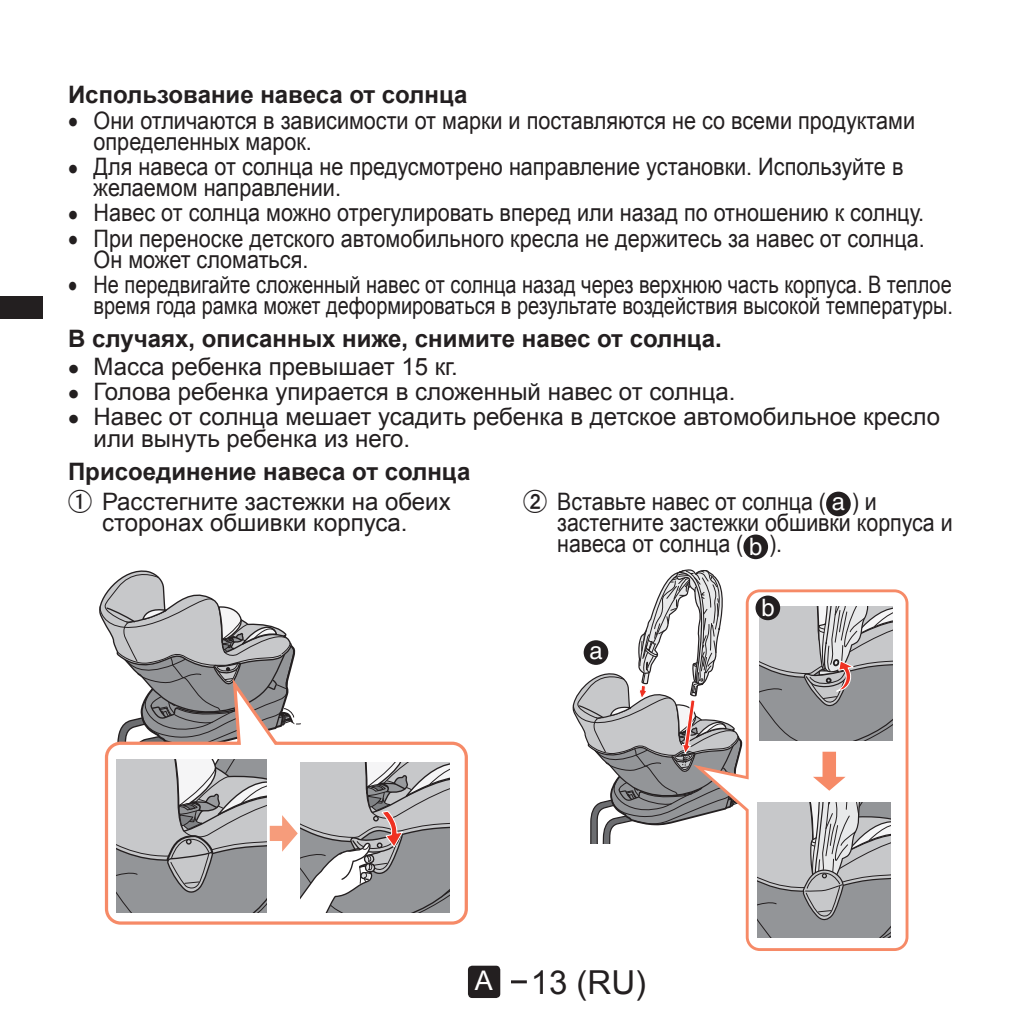
<style>
.page{position:relative;width:1021px;height:1021px;background:#fff}
.page>*{position:absolute;margin:0;border:0;box-sizing:border-box;transform-origin:0 0}
.t1{font:33px "Arial";color:#231f20}
.t2{font:24px/21px "Arial";color:#231f20;scale:.9 1}
.t3{font:24px/21px "Arial";color:#231f20}
.t4{font:24px/21px "Arial";color:#231f20;text-align:right;scale:.83 1}
.t5{font:700 24px/30.6px "Arial";color:#231f20}
.t6{font:24px/21px "Arial";color:#231f20;scale:.89 1}
.t7{font:24px "Helvetica";color:#fff}
.s1{font-family:"K's Numeral Arabic GC";font-weight:400}
.s2{font-weight:400}
.s3{font-family:"K's Numeral Arabic GC"}
.s4{font-family:"Helvetica";color:#fff}
.s5{font-size:27px;color:#fff}
</style>
<div class="page">
<div style="left:0;top:296px;width:43px;height:23px;background:#231f20"></div>
<hr style="left:511px;top:980px;width:16px;height:3px;background:#231f20">
<div style="left:468px;top:965px;width:32px;height:33px;background:#231f20;border-radius:4px"></div>
<svg style="left:105px;top:741px;width:363px;height:184px"></svg>
<svg style="left:99px;top:570px;width:351px;height:343px"></svg>
<svg style="left:572px;top:569px;width:150px;height:275px"></svg>
<svg style="left:688px;top:588px;width:221px;height:363px"></svg>
<svg style="left:757px;top:802px;width:134px;height:135px;background:#abacae"></svg>
<svg style="left:813px;top:751px;width:32px;height:39px"></svg>
<svg style="left:759px;top:607px;width:133px;height:134px;background:#a5a5a7"></svg>
<div style="left:583px;top:640px;width:25px;height:25px;background:#231f20;border-radius:50%"></div>
<div style="left:755px;top:595px;width:25px;height:25px;background:#231f20;border-radius:50%"></div>
<div style="left:826px;top:491px;width:24px;height:25px;background:#231f20;border-radius:50%"></div>
<div style="left:743px;top:534px;width:25px;height:25px;background:#231f20;border-radius:50%"></div>
<p class="t5" style="left:68px;top:80px;width:401px">Использование навеса от солнца</p>
<p class="t2" style="left:94px;top:110px;width:914px;text-indent:-26px">• Они отличаются в зависимости от марки и поставляются не со всеми продуктами определенных марок.</p>
<p class="t2" style="left:94px;top:156px;width:901px;text-indent:-26px">• Для навеса от солнца не предусмотрено направление установки. Используйте в желаемом направлении.</p>
<p class="t2" style="left:68px;top:203px;width:952px">• Навес от солнца можно отрегулировать вперед или назад по отношению к солнцу.</p>
<p class="t2" style="left:94px;top:228px;width:925px;text-indent:-26px">• При переноске детского автомобильного кресла не держитесь за навес от солнца.<br>Он может сломаться.</p>
<p class="t4" style="left:68px;top:274px;width:1067px">• Не передвигайте сложенный навес от солнца назад через верхнюю часть корпуса. В теплое время года рамка может деформироваться в результате воздействия высокой температуры.</p>
<p class="t5" style="left:68px;top:324px;width:655px">В случаях, описанных ниже, снимите навес от солнца.</p>
<p class="t3" style="left:68px;top:356px;width:391px">• Масса ребенка превышает 15 кг.</p>
<p class="t3" style="left:68px;top:381px;width:669px">• Голова ребенка упирается в сложенный навес от солнца.</p>
<p class="t3" style="left:94px;top:407px;width:848px;text-indent:-26px">• Навес от солнца мешает усадить ребенка в детское автомобильное кресло или вынуть ребенка из него.</p>
<p class="t5" style="left:68px;top:457px;width:404px">Присоединение навеса от солнца <span class="s1">"</span> <span class="s2">Расстегните застежки на обеих</span></p>
<p class="t3" style="left:102px;top:512px;width:307px">сторонах обшивки корпуса.</p>
<p class="t6" style="left:557px;top:491px;width:446px;text-indent:-34px"><span class="s3">#</span> Вставьте навес от солнца ( <span class="s4">a</span> ) и застегните застежки обшивки корпуса и навеса от солнца ( <span class="s4">b</span> ).</p>
<p class="t7" style="left:589px;top:636px;width:15px">a</p>
<p class="t7" style="left:761px;top:594px;width:15px">b</p>
<h1 class="t1" style="left:474px;top:960px;width:173px"><span class="s5">A</span> 13 (RU)</h1>
</div>
